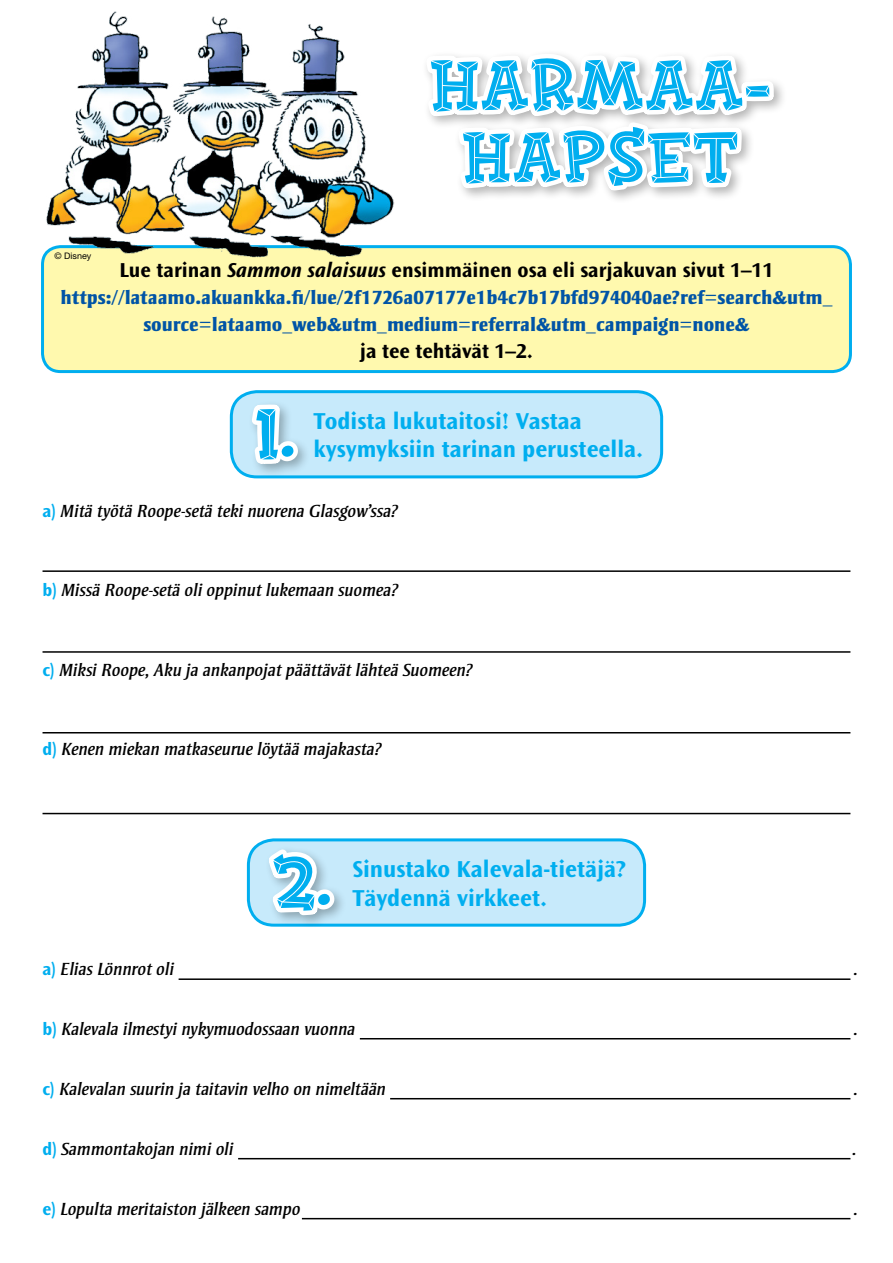
<style>
.page{position:relative;width:893px;height:1263px;background:#fff}
.page>*{position:absolute;margin:0;border:0;box-sizing:border-box;transform-origin:0 0}
.t1{font:700 75px/72px "Fink";color:#00aeef;text-align:center}
.t2{font:700 24px/28.8px "Ocean Sans Std";color:#00aeef}
.t3{font:700 21px "Ocean Sans Std";color:#000}
.t4{font:800 19.5px/27px "Strayhorn MT Std";color:#0054a6;text-align:center}
.t5{font:italic 18px "Strayhorn MT Std";color:#000}
.t6{font:9px "Helvetica Neue LT Std";color:#000}
.s1{font-style:italic}
.s2{font-family:"Ocean Sans Std";font-weight:700;font-style:normal;color:#00aeef}
</style>
<div class="page">
<svg style="left:426px;top:54px;width:356px;height:146px"></svg>
<div style="left:43px;top:247px;width:807px;height:125px;background:#fff9ae;border-radius:18px"></div>
<div style="left:41px;top:245px;width:811px;height:128px;border:3px solid #00aeef;border-radius:18px"></div>
<img style="left:41px;top:11px;width:384px;height:273px">
<div style="left:231px;top:392px;width:431px;height:85px;background:#c7eafb;border-radius:26px"></div>
<div style="left:230px;top:390px;width:433px;height:88px;border:3px solid #00aeef;border-radius:26px"></div>
<div style="left:247px;top:400px;width:64px;height:77px;background:#000;opacity:.3"></div>
<svg style="left:229px;top:396px;width:75px;height:77px"></svg>
<hr style="left:43px;top:570px;width:807px;height:2px;background:#000">
<hr style="left:43px;top:651px;width:807px;height:2px;background:#000">
<hr style="left:43px;top:732px;width:807px;height:1px;background:#000">
<hr style="left:43px;top:813px;width:807px;height:1px;background:#000">
<div style="left:248px;top:840px;width:397px;height:85px;background:#c7eafb;border-radius:26px"></div>
<div style="left:247px;top:838px;width:399px;height:89px;border:3px solid #00aeef;border-radius:26px"></div>
<div style="left:264px;top:845px;width:84px;height:84px;background:#000;opacity:.3"></div>
<svg style="left:256px;top:840px;width:85px;height:89px"></svg>
<hr style="left:179px;top:978px;width:671px;height:2px;background:#000">
<hr style="left:360px;top:1038px;width:490px;height:1px;background:#000">
<hr style="left:390px;top:1098px;width:460px;height:1px;background:#000">
<hr style="left:238px;top:1158px;width:612px;height:1px;background:#000">
<hr style="left:302px;top:1218px;width:548px;height:1px;background:#000">
<h1 class="t1" style="left:429px;top:45px;width:344px">HARMAA-<br>HAPSET</h1>
<p class="t6" style="left:55px;top:251px;width:38px">© Disney</p>
<p class="t3" style="left:120px;top:258px;width:655px">Lue tarinan <span class="s1">Sammon salaisuus</span> ensimmäinen osa eli sarjakuvan sivut 1–11</p>
<p class="t4" style="left:61px;top:284px;width:773px">https://lataamo.akuankka.fi/lue/2f1726a07177e1b4c7b17bfd974040ae?ref=search&amp;utm_ source=lataamo_web&amp;utm_medium=referral&amp;utm_campaign=none&amp;</p>
<p class="t3" style="left:360px;top:339px;width:175px">ja tee tehtävät 1–2.</p>
<h1 class="t1" style="left:254px;top:394px;width:42px">1.</h1>
<h2 class="t2" style="left:313px;top:406px;width:331px">Todista lukutaitosi! Vastaa kysymyksiin tarinan perusteella.</h2>
<p class="t5" style="left:43px;top:500px;width:357px"><span class="s2">a)</span> Mitä työtä Roope-setä teki nuorena Glasgow’ssa?</p>
<p class="t5" style="left:43px;top:580px;width:357px"><span class="s2">b)</span> Missä Roope-setä oli oppinut lukemaan suomea?</p>
<p class="t5" style="left:43px;top:660px;width:432px"><span class="s2">c)</span> Miksi Roope, Aku ja ankanpojat päättävät lähteä Suomeen?</p>
<p class="t5" style="left:43px;top:739px;width:341px"><span class="s2">d)</span> Kenen miekan matkaseurue löytää majakasta?</p>
<h1 class="t1" style="left:271px;top:842px;width:62px">2.</h1>
<h2 class="t2" style="left:352px;top:855px;width:275px">Sinustako Kalevala-tietäjä?<br>Täydennä virkkeet.</h2>
<p class="t5" style="left:43px;top:958px;width:133px"><span class="s2">a)</span> Elias Lönnrot oli</p>
<p class="t5" style="left:854px;top:958px;width:5px">.</p>
<p class="t5" style="left:43px;top:1018px;width:314px"><span class="s2">b)</span> Kalevala ilmestyi nykymuodossaan vuonna</p>
<p class="t5" style="left:854px;top:1018px;width:5px">.</p>
<p class="t5" style="left:43px;top:1078px;width:345px"><span class="s2">c)</span> Kalevalan suurin ja taitavin velho on nimeltään</p>
<p class="t5" style="left:854px;top:1078px;width:5px">.</p>
<p class="t5" style="left:43px;top:1138px;width:193px"><span class="s2">d)</span> Sammontakojan nimi oli</p>
<p class="t5" style="left:853px;top:1138px;width:5px">.</p>
<p class="t5" style="left:43px;top:1198px;width:260px"><span class="s2">e)</span> Lopulta meritaiston jälkeen sampo</p>
<p class="t5" style="left:854px;top:1198px;width:5px">.</p>
</div>
